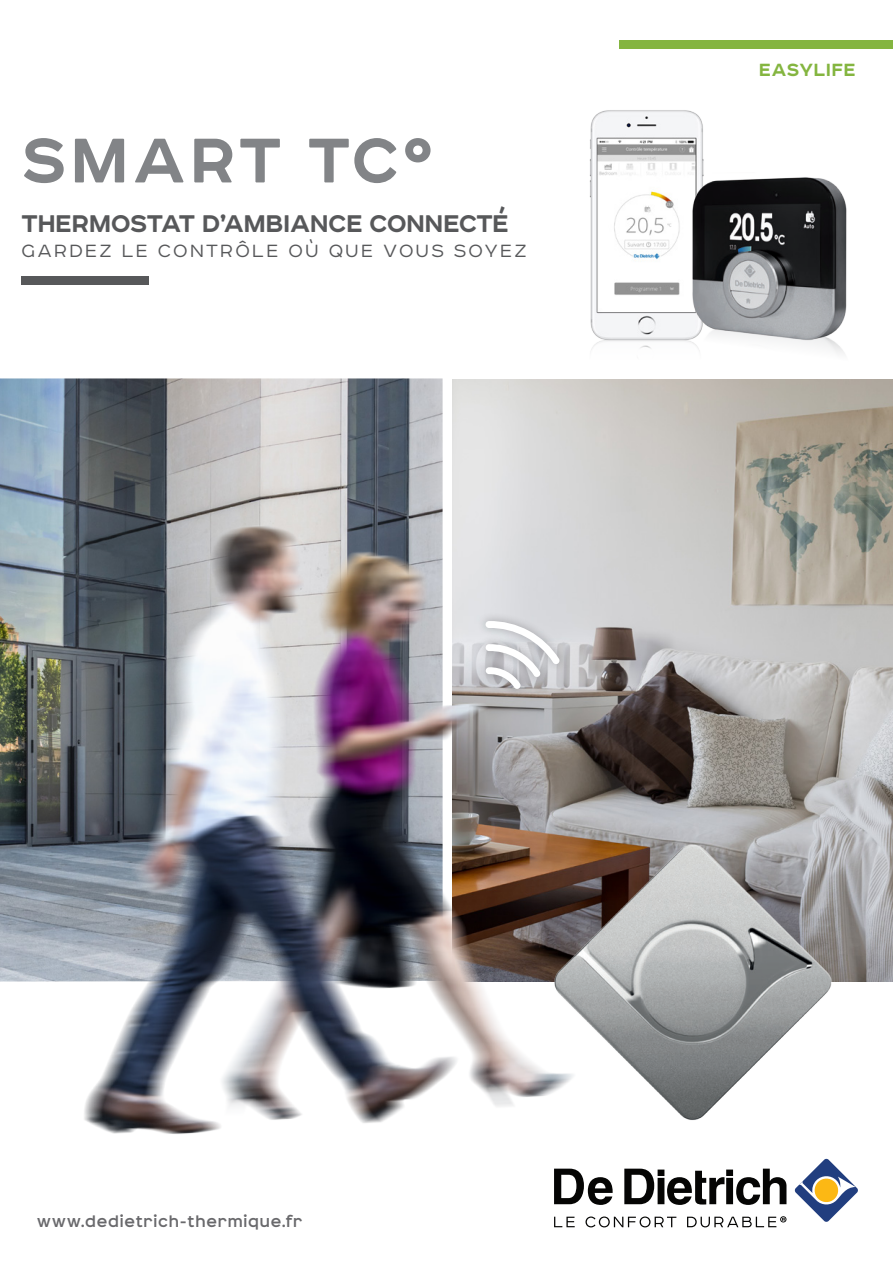
<style>
.page{position:relative;width:893px;height:1263px;background:#fff}
.page>*{position:absolute;margin:0;border:0;box-sizing:border-box;transform-origin:0 0}
.t1{font:700 80.25px "Affect";letter-spacing:.04em;color:#828487}
.t2{font:700 30.75px "Affect";letter-spacing:-.02em;color:#57585a}
.t3{font:300 22.5px "Affect";letter-spacing:.1em;color:#57585a}
._0_Titre_description{font:700 22.5px "Affect";letter-spacing:.01em;color:#84b540}
.t4{font:700 16.5px "Affect";letter-spacing:.05em;color:#69696c}
</style>
<div class="page">
<img style="left:0;top:378px;width:443px;height:116px">
<svg style="left:794px;top:1158px;width:64px;height:64px"></svg>
<svg style="left:596px;top:1177px;width:17px;height:28px"></svg>
<svg style="left:624px;top:1168px;width:162px;height:37px"></svg>
<svg style="left:598px;top:1216px;width:78px;height:11px"></svg>
<svg style="left:687px;top:1216px;width:99px;height:11px"></svg>
<div style="left:620px;top:41px;width:273px;height:8px;background:#84b540"></div>
<div style="left:22px;top:276px;width:127px;height:9px;background:#57585a"></div>
<img style="left:797px;top:342px;width:48px;height:12px">
<img style="left:589px;top:110px;width:115px;height:235px">
<img style="left:691px;top:170px;width:156px;height:172px">
<img style="left:453px;top:379px;width:440px;height:602px">
<img style="left:596px;top:837px;width:240px;height:283px">
<img style="left:0;top:494px;width:596px;height:734px">
<div style="left:477px;top:612px;width:91px;height:85px;background:#231f20;opacity:.3"></div>
<svg style="left:485px;top:621px;width:75px;height:68px"></svg>
<p class="t1" style="left:22px;top:103px;width:413px">SMART TC°</p>
<p class="t2" style="left:22px;top:202px;width:489px">THERMOSTAT D’AMBIANCE CONNECTÉ</p>
<p class="t3" style="left:22px;top:235px;width:506px">GARDEZ LE CONTRÔLE OÙ QUE VOUS SOYEZ</p>
<p class="_0_Titre_description" style="left:759px;top:54px;width:98px">EASYLIFE</p>
<p class="t4" style="left:37px;top:1211px;width:267px">www.dedietrich-thermique.fr</p>
</div>
